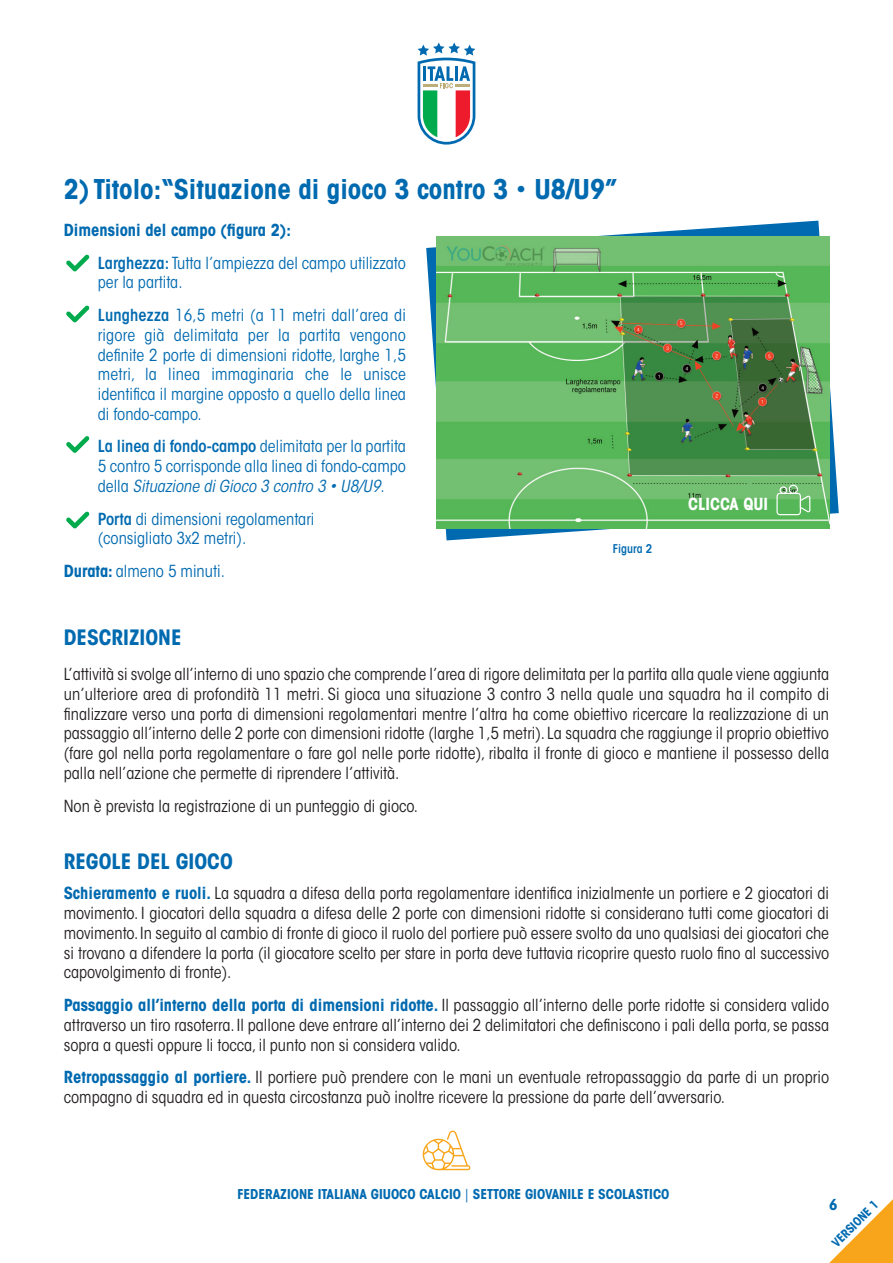
<style>
.page{position:relative;width:893px;height:1263px;background:#fff}
.page>*{position:absolute;margin:0;border:0;box-sizing:border-box;transform-origin:0 0}
.t1{font:700 condensed 27px "ITC Avant Garde Std";color:#006ab0}
.t2{font:700 condensed 21px "ITC Avant Garde Std";color:#006ab0}
.t3{font:condensed 16.5px/19.8px "ITC Avant Garde Std";color:#231f20;text-align:justify}
.t4{font:condensed 16.5px/19.8px "ITC Avant Garde Std";color:#006ab0}
.t5{font:700 condensed 16.5px "ITC Avant Garde Std";color:#006ab0}
.t6{font:700 condensed 16.5px "ITC Avant Garde Std";color:#fff}
.t7{font:700 condensed 15px "ITC Avant Garde Std";color:#006ab0}
.t8{font:700 condensed 13.5px "ITC Avant Garde Std";color:#006ab0}
.t9{font:700 condensed 12px "ITC Avant Garde Std";color:#006ab0}
.t10{font:600 condensed 12px "ITC Avant Garde Std";color:#006ab0}
.s1{font-weight:400}
.s2{font-weight:600}
.s3{font-style:italic}
.s4{font-weight:700}
.s5{font-weight:700;color:#006ab0}
</style>
<div class="page">
<svg style="left:418px;top:43px;width:57px;height:102px"></svg>
<svg style="left:829px;top:1199px;width:64px;height:64px"></svg>
<svg style="left:426px;top:221px;width:413px;height:319px"></svg>
<img style="left:436px;top:236px;width:393px;height:292px">
<svg style="left:66px;top:306px;width:23px;height:16px"></svg>
<svg style="left:66px;top:436px;width:23px;height:17px"></svg>
<svg style="left:66px;top:512px;width:23px;height:16px"></svg>
<svg style="left:66px;top:255px;width:23px;height:16px"></svg>
<svg style="left:423px;top:1131px;width:47px;height:39px"></svg>
<svg style="left:776px;top:485px;width:34px;height:30px"></svg>
<p class="t1" style="left:64px;top:179px;width:555px">2) Titolo:“Situazione di gioco 3 contro 3 <span class="s1">•</span> U8/U9”</p>
<p class="t5" style="left:64px;top:224px;width:229px">Dimensioni del campo (figura 2):</p>
<p class="t4" style="left:98px;top:254px;width:310px"><span class="s2">Larghezza:</span> Tutta l’ampiezza del campo utilizzato per la partita.</p>
<p class="t4" style="left:98px;top:307px;width:310px;text-align:justify"><span class="s2">Lunghezza</span> 16,5 metri (a 11 metri dall’area di rigore già delimitata per la partita vengono definite 2 porte di dimensioni ridotte, larghe 1,5 metri, la linea immaginaria che le unisce identifica il margine opposto a quello della linea di fondo-campo.</p>
<p class="t4" style="left:98px;top:438px;width:310px;text-align:justify"><span class="s2">La linea di fondo-campo</span> delimitata per la partita 5 contro 5 corrisponde alla linea di fondo-campo della <span class="s3">Situazione di Gioco 3 contro 3 • U8/U9</span>.</p>
<p class="t4" style="left:98px;top:510px;width:218px"><span class="s2">Porta</span> di dimensioni regolamentari (consigliato 3x2 metri).</p>
<p class="t4" style="left:64px;top:563px;width:163px"><span class="s4">Durata:</span> almeno 5 minuti.</p>
<p class="t10" style="left:613px;top:544px;width:41px">Figura 2</p>
<p class="t6" style="left:688px;top:498px;width:82px">CLICCA QUI</p>
<p class="t2" style="left:64px;top:630px;width:119px">DESCRIZIONE</p>
<p class="t3" style="left:64px;top:666px;width:767px">L’attività si svolge all’interno di uno spazio che comprende l’area di rigore delimitata per la partita alla quale viene aggiunta un’ulteriore area di profondità 11 metri. Si gioca una situazione 3 contro 3 nella quale una squadra ha il compito di finalizzare verso una porta di dimensioni regolamentari mentre l’altra ha come obiettivo ricercare la realizzazione di un passaggio all’interno delle 2 porte con dimensioni ridotte (larghe 1,5 metri). La squadra che raggiunge il proprio obiettivo (fare gol nella porta regolamentare o fare gol nelle porte ridotte), ribalta il fronte di gioco e mantiene il possesso della palla nell’azione che permette di riprendere l’attività.</p>
<p class="t3" style="left:64px;top:797px;width:356px">Non è prevista la registrazione di un punteggio di gioco.</p>
<p class="t2" style="left:64px;top:853px;width:171px">REGOLE DEL GIOCO</p>
<p class="t3" style="left:64px;top:885px;width:767px"><span class="s5">Schieramento e ruoli.</span> La squadra a difesa della porta regolamentare identifica inizialmente un portiere e 2 giocatori di movimento. I giocatori della squadra a difesa delle 2 porte con dimensioni ridotte si considerano tutti come giocatori di movimento. In seguito al cambio di fronte di gioco il ruolo del portiere può essere svolto da uno qualsiasi dei giocatori che si trovano a difendere la porta (il giocatore scelto per stare in porta deve tuttavia ricoprire questo ruolo fino al successivo capovolgimento di fronte).</p>
<p class="t3" style="left:64px;top:997px;width:767px"><span class="s5">Passaggio all’interno della porta di dimensioni ridotte.</span> Il passaggio all’interno delle porte ridotte si considera valido attraverso un tiro rasoterra. Il pallone deve entrare all’interno dei 2 delimitatori che definiscono i pali della porta, se passa sopra a questi oppure li tocca, il punto non si considera valido.</p>
<p class="t3" style="left:64px;top:1069px;width:767px"><span class="s5">Retropassaggio al portiere.</span> Il portiere può prendere con le mani un eventuale retropassaggio da parte di un proprio compagno di squadra ed in questa circostanza può inoltre ricevere la pressione da parte dell’avversario.</p>
<p class="t8" style="left:237px;top:1189px;width:434px">FEDERAZIONE ITALIANA GIUOCO CALCIO <span class="s1">|</span> SETTORE GIOVANILE E SCOLASTICO</p>
<p class="t7" style="left:829px;top:1199px;width:10px">6</p>
<p class="t9" style="left:831px;top:1242px;width:62px;rotate:-45deg">VERSIONE 1</p>
</div>
